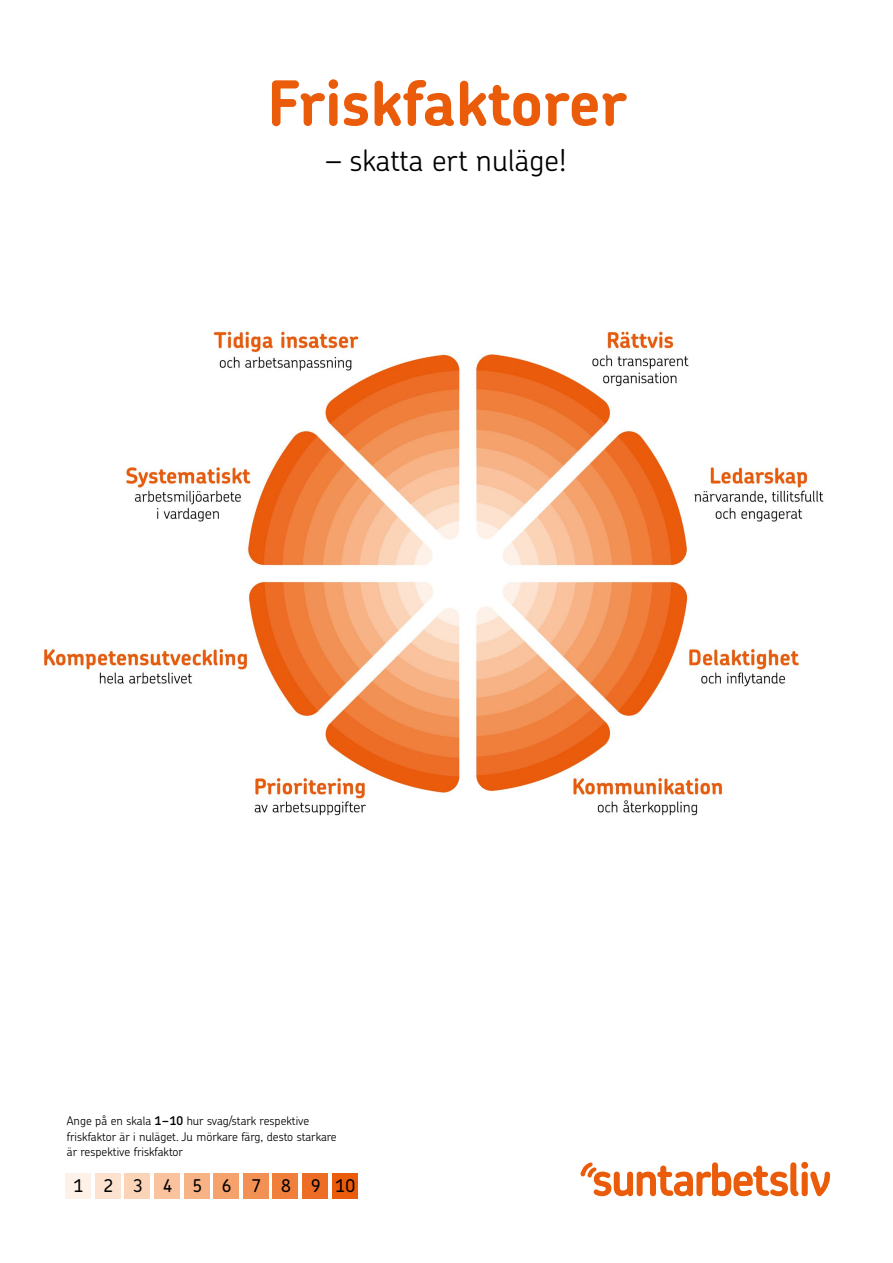
<style>
.page{position:relative;width:893px;height:1263px;background:#fff}
.page>*{position:absolute;margin:0;border:0;box-sizing:border-box;transform-origin:0 0}
.t1{font:700 62.1px "Chevin Pro";color:#ea5b0a}
.t2{font:300 30px "Chevin Pro";color:#000}
.t3{font:500 17.55px "Chevin Pro";letter-spacing:1.125em;color:#000}
.t4{font:300 12px/15.6px "Chevin Pro";color:#000}
.s1{font-weight:600}
</style>
<div class="page">
<div style="left:65px;top:1173px;width:26px;height:26px;background:#fef1e7"></div>
<div style="left:95px;top:1173px;width:25px;height:26px;background:#fde2cf"></div>
<div style="left:125px;top:1173px;width:25px;height:26px;background:#fbd3b6"></div>
<div style="left:154px;top:1173px;width:26px;height:26px;background:#fac39d"></div>
<div style="left:184px;top:1173px;width:25px;height:26px;background:#f7b385"></div>
<div style="left:213px;top:1173px;width:26px;height:26px;background:#f5a26c"></div>
<div style="left:243px;top:1173px;width:26px;height:26px;background:#f39154"></div>
<div style="left:273px;top:1173px;width:25px;height:26px;background:#f07f3c"></div>
<div style="left:302px;top:1173px;width:26px;height:26px;background:#ed6d26"></div>
<div style="left:332px;top:1173px;width:25px;height:26px;background:#ea5b0b"></div>
<svg style="left:580px;top:1162px;width:250px;height:34px"></svg>
<img style="left:44px;top:331px;width:780px;height:485px">
<p class="t1" style="left:267px;top:62px;width:361px">Friskfaktorer</p>
<p class="t2" style="left:326px;top:140px;width:242px">– skatta ert nuläge!</p>
<p class="t4" style="left:67px;top:1113px;width:271px">Ange på en skala <span class="s1">1–10</span> hur svag/stark respektive friskfaktor är i nuläget. Ju mörkare färg, desto starkare är respektive friskfaktor</p>
<p class="t3" style="left:74px;top:1174px;width:283px">12345678910</p>
</div>
